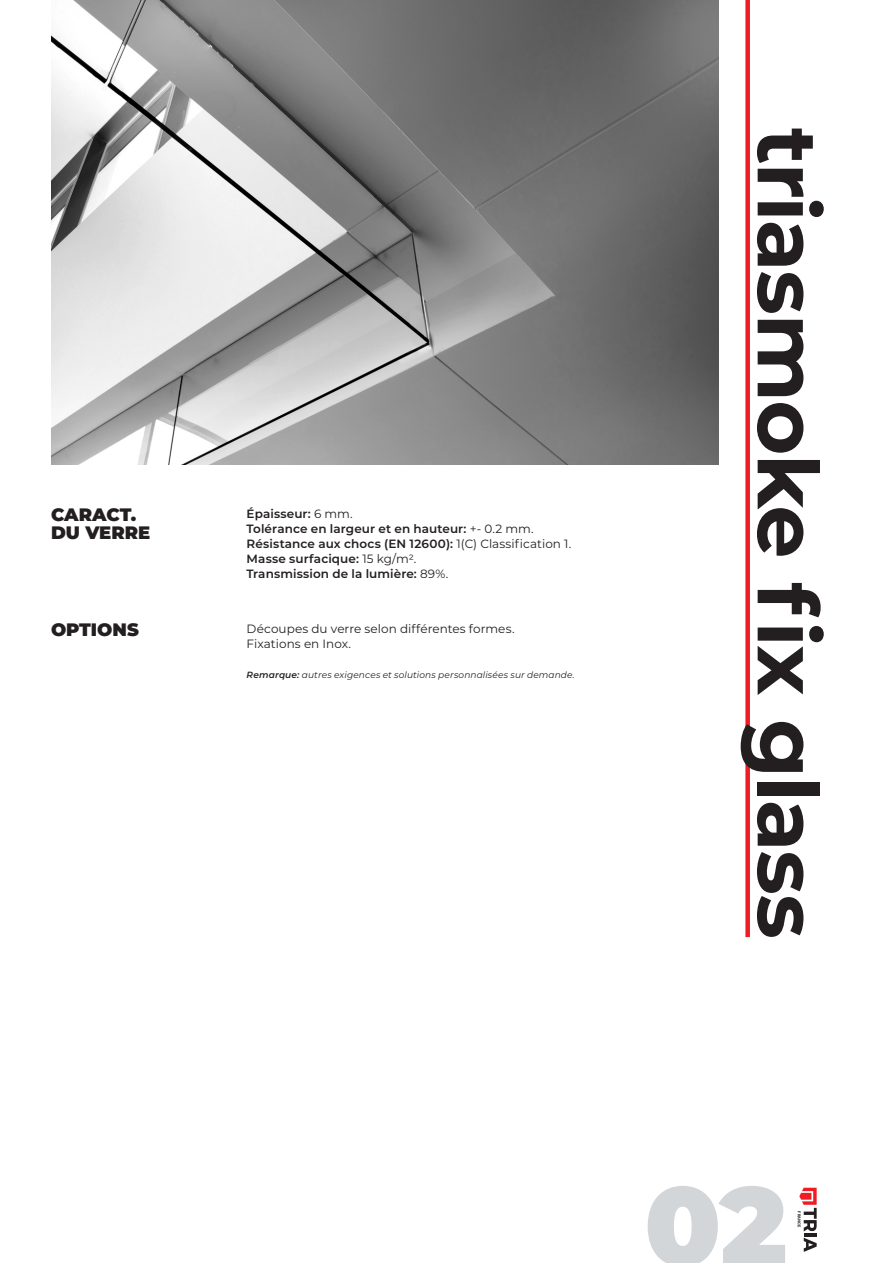
<style>
.page{position:relative;width:893px;height:1263px;background:#fff}
.page>*{position:absolute;margin:0;border:0;box-sizing:border-box;transform-origin:0 0}
.t1{font:900 110.7px "Montserrat";color:#d3d6d9}
.t2{font:700 84px "Montserrat";letter-spacing:-.02em;color:#231f20}
.t3{font:900 18px "Montserrat";color:#231f20}
.t4{font:600 12px "Montserrat";letter-spacing:.01em;color:#231f20}
.texto-corpo{font:12px "Montserrat";letter-spacing:.005em;color:#231f20}
.texto-corpo-2{font:italic 9px "Montserrat";letter-spacing:.015em;color:#231f20}
.t5{font:600 3.9px "Graphik";color:#231f20}
.s1{font-weight:400}
.s2{font-weight:600}
</style>
<div class="page">
<svg style="left:799px;top:1188px;width:18px;height:64px"></svg>
<img style="left:51px;top:0;width:668px;height:465px">
<div style="left:745px;top:0;width:5px;height:937px;background:#ee1d23"></div>
<p class="t3" style="left:51px;top:501px;width:87px">CARACT.</p>
<p class="t3" style="left:51px;top:519px;width:101px">DU VERRE</p>
<p class="t3" style="left:51px;top:616px;width:89px">OPTIONS</p>
<p class="t4" style="left:247px;top:505px;width:108px">Épaisseur: <span class="s1">6 mm.</span></p>
<p class="t4" style="left:247px;top:520px;width:289px">Tolérance en largeur et en hauteur: <span class="s1">+- 0.2 mm.</span></p>
<p class="t4" style="left:247px;top:535px;width:326px">Résistance aux chocs (EN 12600): <span class="s1">1(C) Classification 1.</span></p>
<p class="t4" style="left:247px;top:550px;width:171px">Masse surfacique: <span class="s1">15 kg/m2.</span></p>
<p class="t4" style="left:247px;top:565px;width:203px">Transmission de la lumière: <span class="s1">89%.</span></p>
<p class="texto-corpo" style="left:247px;top:620px;width:269px">Découpes du verre selon différentes formes.</p>
<p class="texto-corpo" style="left:247px;top:635px;width:106px">Fixations en Inox.</p>
<p class="texto-corpo-2" style="left:247px;top:668px;width:330px"><span class="s2">Remarque:</span> autres exigences et solutions personnalisées sur demande.</p>
<p class="t2" style="left:848px;top:128px;width:812px;rotate:90deg">triasmoke fix glass</p>
<h1 class="t1" style="left:644px;top:1143px;width:144px">02</h1>
<p class="t5" style="left:802px;top:1211px;width:17px;rotate:90deg">FRANCE</p>
</div>
